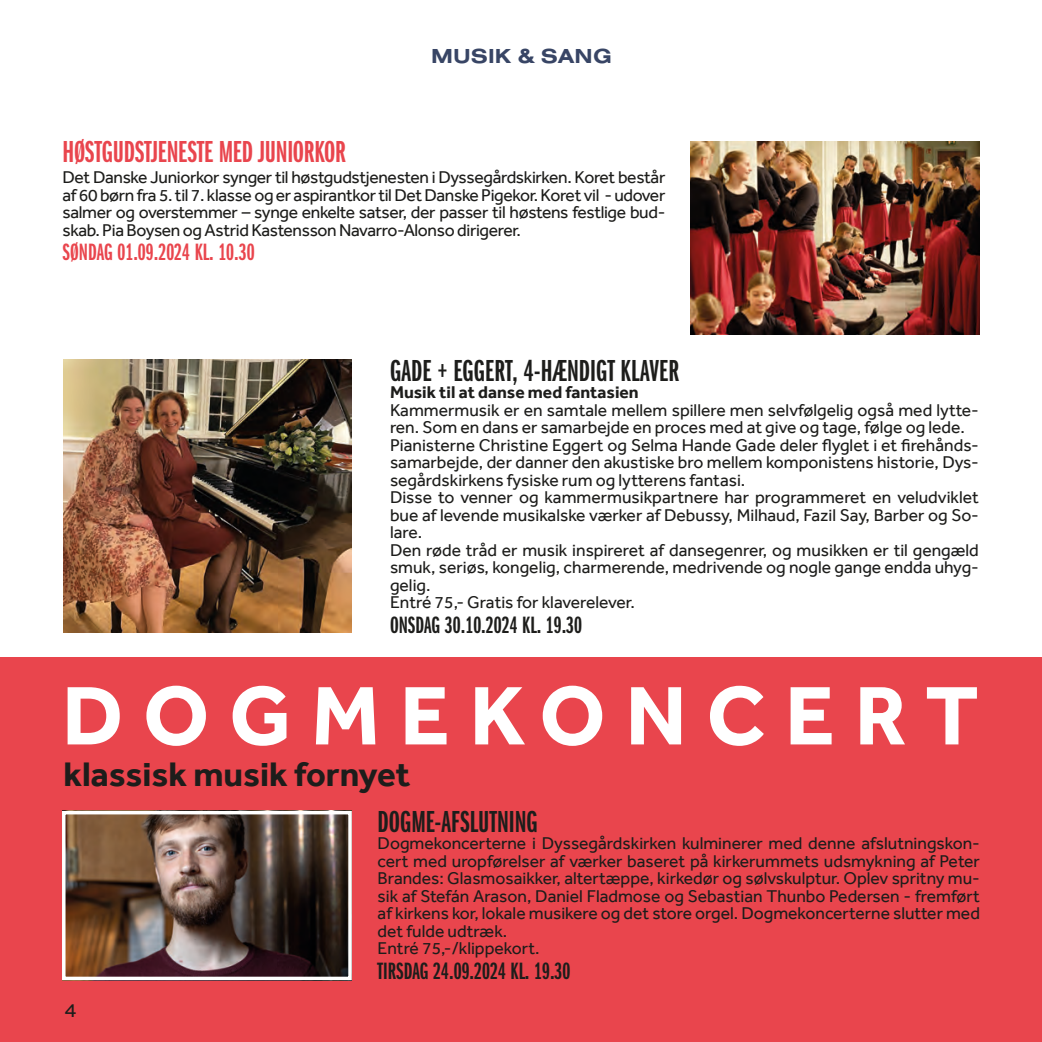
<style>
.page{position:relative;width:1042px;height:1042px;background:#fff}
.page>*{position:absolute;margin:0;border:0;box-sizing:border-box;transform-origin:0 0}
.t1{font:700 85.75px "Effra";letter-spacing:.235em;color:#fff}
.t2{font:700 35px "Effra";color:#1d1d1b}
.t3{font:31.5px "Franklin Gothic URW Ext Com D Dem";color:#1d1d1b}
.t4{font:31.5px "Franklin Gothic URW Ext Com D Dem";letter-spacing:-.01em;color:#e9454d}
.t5{font:24.5px "Franklin Gothic URW Ext Com D Dem";color:#1d1d1b}
.t6{font:24.5px "Franklin Gothic URW Ext Com D Dem";color:#e9454d}
.t7{font:700 21px "Nimbus San Ext";color:#384565}
.t8{font:19.25px "Nimbus San Ext";color:#1d1d1b}
.t9{font:17.5px/17.5px "Effra";color:#1d1d1b;text-align:justify}
.t10{font:700 17.5px "Effra";color:#1d1d1b}
</style>
<div class="page">
<div style="left:0;top:657px;width:1042px;height:385px;background:#e9454d"></div>
<img style="left:67px;top:816px;width:280px;height:159px">
<div style="left:62px;top:811px;width:290px;height:169px;border:4px solid #fff"></div>
<img style="left:690px;top:141px;width:290px;height:194px">
<img style="left:63px;top:359px;width:289px;height:273px">
<p class="t7" style="left:431px;top:42px;width:182px">MUSIK &amp; SANG</p>
<p class="t4" style="left:63px;top:135px;width:285px">HØSTGUDSTJENESTE MED JUNIORKOR</p>
<p class="t9" style="left:63px;top:169px;width:604px">Det Danske Juniorkor synger til høstgudstjenesten i Dyssegårdskirken. Koret består af 60 børn fra 5. til 7. klasse og er aspirantkor til Det Danske Pigekor. Koret vil - udover salmer og overstemmer – synge enkelte satser, der passer til høstens festlige bud&shy;skab. Pia Boysen og Astrid Kastensson Navarro-Alonso dirigerer.</p>
<p class="t6" style="left:63px;top:239px;width:194px">SØNDAG 01.09.2024 KL. 10.30</p>
<p class="t3" style="left:390px;top:353px;width:291px">GADE + EGGERT, 4-HÆNDIGT KLAVER</p>
<p class="t10" style="left:390px;top:382px;width:250px">Musik til at danse med fantasien</p>
<p class="t9" style="left:390px;top:401px;width:590px">Kammermusik er en samtale mellem spillere men selvfølgelig også med lytte&shy;ren. Som en dans er samarbejde en proces med at give og tage, følge og lede.</p>
<p class="t9" style="left:390px;top:436px;width:590px">Pianisterne Christine Eggert og Selma Hande Gade deler flyglet i et firehånds&shy;samarbejde, der danner den akustiske bro mellem komponistens historie, Dys&shy;segårdskirkens fysiske rum og lytterens fantasi.</p>
<p class="t9" style="left:390px;top:488px;width:590px">Disse to venner og kammermusikpartnere har programmeret en veludviklet bue af levende musikalske værker af Debussy, Milhaud, Fazil Say, Barber og So&shy;lare.</p>
<p class="t9" style="left:390px;top:541px;width:590px">Den røde tråd er musik inspireret af dansegenrer, og musikken er til gengæld smuk, seriøs, kongelig, charmerende, medrivende og nogle gange endda uhyg&shy;gelig.</p>
<p class="t9" style="left:390px;top:593px;width:246px">Entré 75,- Gratis for klaverelever.</p>
<p class="t5" style="left:390px;top:611px;width:194px">ONSDAG 30.10.2024 KL. 19.30</p>
<p class="t1" style="left:62px;top:664px;width:918px">DOGMEKONCERT</p>
<p class="t2" style="left:63px;top:753px;width:348px">klassisk musik fornyet</p>
<p class="t8" style="left:64px;top:997px;width:14px">4</p>
<p class="t3" style="left:378px;top:804px;width:162px">DOGME-AFSLUTNING</p>
<p class="t9" style="left:378px;top:834px;width:604px">Dogmekoncerterne i Dyssegårdskirken kulminerer med denne afslutningskon&shy;cert med uropførelser af værker baseret på kirkerummets udsmykning af Peter Brandes: Glasmosaikker, altertæppe, kirkedør og sølvskulptur. Oplev spritny mu&shy;sik af Stefán Arason, Daniel Fladmose og Sebastian Thunbo Pedersen - fremført af kirkens kor, lokale musikere og det store orgel. Dogmekoncerterne slutter med det fulde udtræk.</p>
<p class="t9" style="left:378px;top:939px;width:163px">Entré 75,-/klippekort.</p>
<p class="t5" style="left:378px;top:957px;width:194px">TIRSDAG 24.09.2024 KL. 19.30</p>
</div>
